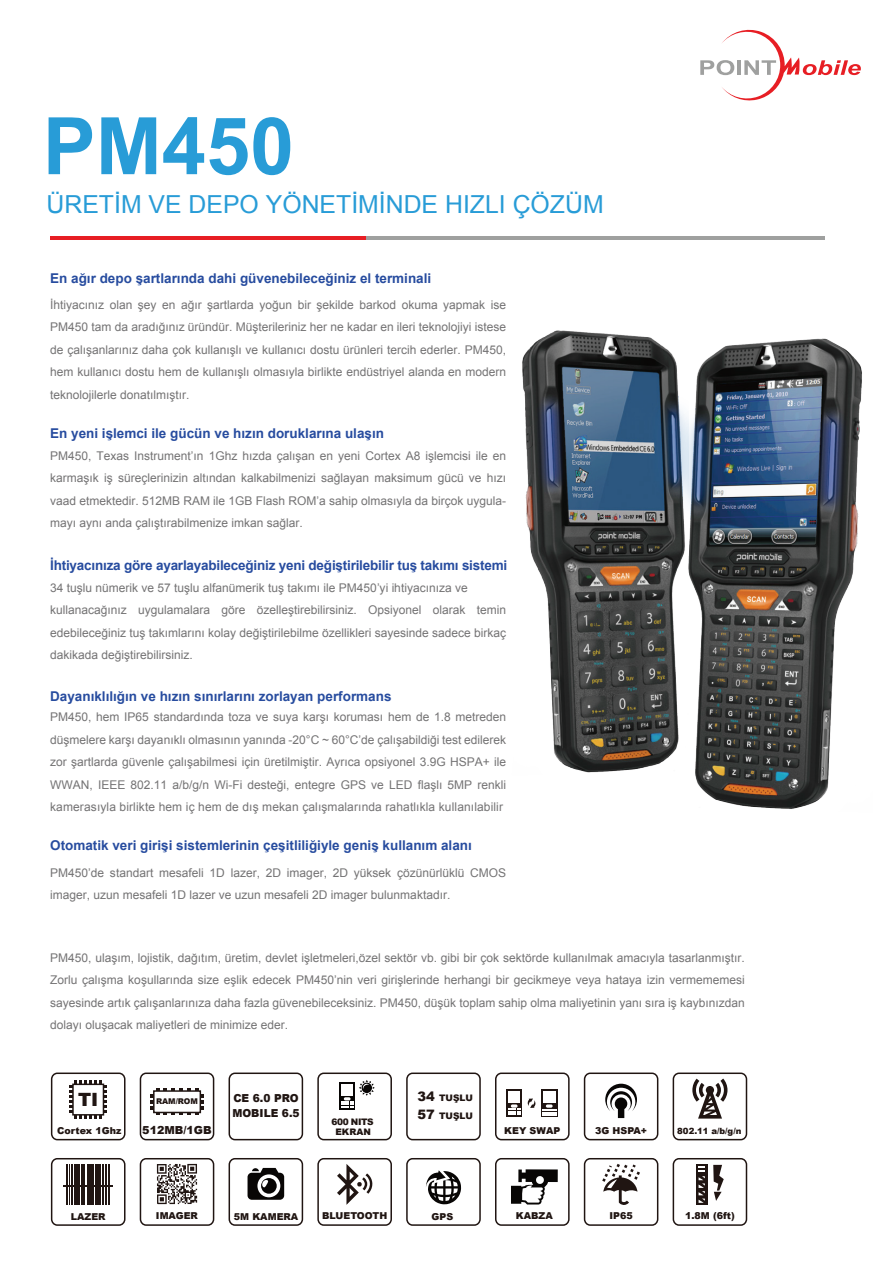
<style>
.page{position:relative;width:893px;height:1263px;background:#fff}
.page>*{position:absolute;margin:0;border:0;box-sizing:border-box;transform-origin:0 0}
.t1{font:700 79.35px "Arial";color:#289cd7}
.t2{font:24.75px "Arial";color:#289cd7}
.t3{font:900 18.3px "Arial";color:#201512}
.t4{font:700 13.5px "Arial";color:#274c9f}
.t5{font:12px/22.5px "Arial";color:#747374;text-align:justify}
.t6{font:900 11.1px/15.9px "Arial";color:#201512;scale:.96 1}
.t7{font:900 11.1px "Arial";color:#201512}
.t8{font:900 9.45px "Arial";color:#201512}
.t9{font:900 9px/18.8px "Arial";color:#201512}
.t10{font:900 9px/10.1px "Arial";letter-spacing:-.04em;color:#201512;text-align:center}
.t11{font:900 8.55px "Arial";color:#201512}
.t12{font:900 7.95px "Arial";color:#201512}
.s1{font-size:13.05px}
</style>
<div class="page">
<svg style="left:700px;top:29px;width:161px;height:72px"></svg>
<hr style="left:50px;top:236px;width:346px;height:4px;background:#e71e24">
<hr style="left:367px;top:236px;width:458px;height:4px;background:#9fa09f">
<div style="left:229px;top:1072px;width:74px;height:68px;border:2px solid #201512;border-radius:6px"></div>
<div style="left:51px;top:1072px;width:75px;height:68px;border:2px solid #201512;border-radius:6px"></div>
<svg style="left:69px;top:1080px;width:38px;height:38px"></svg>
<div style="left:140px;top:1072px;width:74px;height:68px;border:2px solid #201512;border-radius:6px"></div>
<svg style="left:151px;top:1088px;width:52px;height:27px"></svg>
<div style="left:153px;top:1090px;width:48px;height:23px;background:#fff;border:2px solid #201512"></div>
<div style="left:140px;top:1158px;width:74px;height:68px;border:2px solid #201512;border-radius:6px"></div>
<svg style="left:157px;top:1164px;width:40px;height:40px"></svg>
<div style="left:317px;top:1158px;width:75px;height:68px;border:2px solid #201512;border-radius:6px"></div>
<svg style="left:337px;top:1164px;width:36px;height:41px"></svg>
<div style="left:584px;top:1158px;width:74px;height:68px;border:2px solid #201512;border-radius:6px"></div>
<svg style="left:602px;top:1164px;width:38px;height:41px"></svg>
<div style="left:673px;top:1158px;width:74px;height:68px;border:2px solid #201512;border-radius:6px"></div>
<svg style="left:696px;top:1164px;width:11px;height:40px"></svg>
<svg style="left:713px;top:1165px;width:11px;height:36px"></svg>
<svg style="left:699px;top:1166px;width:6px;height:37px"></svg>
<div style="left:229px;top:1158px;width:74px;height:68px;border:2px solid #201512;border-radius:6px"></div>
<svg style="left:248px;top:1168px;width:36px;height:32px"></svg>
<div style="left:495px;top:1158px;width:75px;height:68px;border:2px solid #201512;border-radius:6px"></div>
<svg style="left:511px;top:1169px;width:47px;height:35px"></svg>
<div style="left:673px;top:1072px;width:74px;height:68px;border:2px solid #201512;border-radius:6px"></div>
<svg style="left:692px;top:1078px;width:35px;height:40px"></svg>
<svg style="left:52px;top:1159px;width:73px;height:66px"></svg>
<div style="left:51px;top:1158px;width:75px;height:68px;border:2px solid #201512;border-radius:6px"></div>
<hr style="left:67px;top:1164px;width:1px;height:41px;background:#201512">
<hr style="left:69px;top:1164px;width:1px;height:41px;background:#201512">
<hr style="left:72px;top:1164px;width:1px;height:41px;background:#201512">
<hr style="left:75px;top:1164px;width:2px;height:41px;background:#201512">
<hr style="left:71px;top:1164px;width:1px;height:41px;background:#201512">
<hr style="left:78px;top:1164px;width:1px;height:41px;background:#201512">
<hr style="left:79px;top:1164px;width:1px;height:41px;background:#201512">
<hr style="left:82px;top:1164px;width:1px;height:41px;background:#201512">
<hr style="left:84px;top:1164px;width:1px;height:41px;background:#201512">
<hr style="left:90px;top:1164px;width:1px;height:41px;background:#201512">
<hr style="left:87px;top:1164px;width:1px;height:41px;background:#201512">
<hr style="left:89px;top:1164px;width:1px;height:41px;background:#201512">
<hr style="left:92px;top:1164px;width:1px;height:41px;background:#201512">
<hr style="left:95px;top:1164px;width:2px;height:41px;background:#201512">
<hr style="left:98px;top:1164px;width:1px;height:41px;background:#201512">
<hr style="left:100px;top:1164px;width:1px;height:41px;background:#201512">
<hr style="left:103px;top:1164px;width:1px;height:41px;background:#201512">
<hr style="left:106px;top:1164px;width:1px;height:41px;background:#201512">
<hr style="left:108px;top:1164px;width:1px;height:41px;background:#201512">
<hr style="left:64px;top:1185px;width:49px;height:1px;background:#201512">
<div style="left:584px;top:1072px;width:74px;height:68px;border:2px solid #201512;border-radius:6px"></div>
<svg style="left:605px;top:1084px;width:32px;height:34px"></svg>
<div style="left:495px;top:1072px;width:75px;height:68px;border:2px solid #201512;border-radius:6px"></div>
<svg style="left:506px;top:1089px;width:16px;height:28px"></svg>
<div style="left:508px;top:1092px;width:12px;height:11px;background:#fff"></div>
<svg style="left:508px;top:1104px;width:12px;height:10px"></svg>
<svg style="left:527px;top:1098px;width:9px;height:10px"></svg>
<svg style="left:541px;top:1089px;width:16px;height:28px"></svg>
<div style="left:543px;top:1092px;width:12px;height:11px;background:#fff"></div>
<svg style="left:542px;top:1104px;width:14px;height:11px"></svg>
<div style="left:406px;top:1072px;width:75px;height:68px;border:2px solid #201512;border-radius:6px"></div>
<div style="left:317px;top:1072px;width:75px;height:68px;border:2px solid #201512;border-radius:6px"></div>
<svg style="left:339px;top:1082px;width:16px;height:28px"></svg>
<div style="left:341px;top:1084px;width:12px;height:12px;background:#fff"></div>
<svg style="left:341px;top:1097px;width:12px;height:10px"></svg>
<svg style="left:359px;top:1080px;width:16px;height:16px"></svg>
<img style="left:522px;top:330px;width:149px;height:443px">
<img style="left:671px;top:338px;width:191px;height:471px">
<div style="left:406px;top:1158px;width:75px;height:68px;border:2px solid #201512;border-radius:6px"></div>
<svg style="left:426px;top:1170px;width:35px;height:34px"></svg>
<h1 class="t1" style="left:43px;top:90px;width:253px">PM450</h1>
<h2 class="t2" style="left:47px;top:187px;width:559px">ÜRETİM VE DEPO YÖNETİMİNDE HIZLI ÇÖZÜM</h2>
<p class="t4" style="left:50px;top:269px;width:383px">En ağır depo şartlarında dahi güvenebileceğiniz el terminali</p>
<p class="t5" style="left:50px;top:293px;width:457px">İhtiyacınız olan şey en ağır şartlarda yoğun bir şekilde barkod okuma yapmak ise PM450 tam da aradığınız üründür. Müşterileriniz her ne kadar en ileri teknolojiyi istese de çalışanlarınız daha çok kullanışlı ve kullanıcı dostu ürünleri tercih ederler. PM450, hem kullanıcı dostu hem de kullanışlı olmasıyla birlikte endüstriyel alanda en modern teknolojilerle donatılmıştır.</p>
<p class="t4" style="left:50px;top:423px;width:335px">En yeni işlemci ile gücün ve hızın doruklarına ulaşın</p>
<p class="t5" style="left:50px;top:444px;width:458px">PM450, Texas Instrument’ın 1Ghz hızda çalışan en yeni Cortex A8 işlemcisi ile en karmaşık iş süreçlerinizin altından kalkabilmenizi sağlayan maksimum gücü ve hızı vaad etmektedir. 512MB RAM ile 1GB Flash ROM’a sahip olmasıyla da birçok uygula&shy;mayı aynı anda çalıştırabilmenize imkan sağlar.</p>
<p class="t4" style="left:50px;top:556px;width:459px">İhtiyacınıza göre ayarlayabileceğiniz yeni değiştirilebilir tuş takımı sistemi</p>
<p class="t5" style="left:50px;top:576px;width:457px;text-align:left">34 tuşlu nümerik ve 57 tuşlu alfanümerik tuş takımı ile PM450’yi ihtiyacınıza ve kullanacağınız uygulamalara göre özelleştirebilirsiniz. Opsiyonel olarak temin edebileceğiniz tuş takımlarını kolay değiştirilebilme özellikleri sayesinde sadece birkaç dakikada değiştirebilirsiniz.</p>
<p class="t4" style="left:50px;top:686px;width:343px">Dayanıklılığın ve hızın sınırlarını zorlayan performans</p>
<p class="t5" style="left:50px;top:705px;width:457px">PM450, hem IP65 standardında toza ve suya karşı koruması hem de 1.8 metreden düşmelere karşı dayanıklı olmasının yanında -20°C ~ 60°C’de çalışabildiği test edilerek zor şartlarda güvenle çalışabilmesi için üretilmiştir. Ayrıca opsiyonel 3.9G HSPA+ ile WWAN, IEEE 802.11 a/b/g/n Wi-Fi desteği, entegre GPS ve LED flaşlı 5MP renkli kamerasıyla birlikte hem iç hem de dış mekan çalışmalarında rahatlıkla kullanılabilir</p>
<p class="t4" style="left:50px;top:836px;width:423px">Otomatik veri girişi sistemlerinin çeşitliliğiyle geniş kullanım alanı</p>
<p class="t5" style="left:50px;top:861px;width:458px">PM450’de standart mesafeli 1D lazer, 2D imager, 2D yüksek çözünürlüklü CMOS imager, uzun mesafeli 1D lazer ve uzun mesafeli 2D imager bulunmaktadır.</p>
<p class="t5" style="left:50px;top:946px;width:696px">PM450, ulaşım, lojistik, dağıtım, üretim, devlet işletmeleri,özel sektör vb. gibi bir çok sektörde kullanılmak amacıyla tasarlanmıştır.<br>Zorlu çalışma koşullarında size eşlik edecek PM450’nin veri girişlerinde herhangi bir gecikmeye veya hataya izin vermememesi sayesinde artık çalışanlarınıza daha fazla güvenebileceksiniz. PM450, düşük toplam sahip olma maliyetinin yanı sıra iş kaybınızdan dolayı oluşacak maliyetleri de minimize eder.</p>
<h3 class="t3" style="left:78px;top:1086px;width:22px">TI</h3>
<p class="t8" style="left:57px;top:1124px;width:66px">Cortex 1Ghz</p>
<p class="t12" style="left:156px;top:1095px;width:44px">RAM/ROM</p>
<p class="t7" style="left:142px;top:1122px;width:71px">512MB/1GB</p>
<p class="t6" style="left:232px;top:1089px;width:72px">CE 6.0 PRO<br>MOBILE 6.5</p>
<p class="t10" style="left:331px;top:1116px;width:44px">600 NITS<br>EKRAN</p>
<p class="t9" style="left:417px;top:1088px;width:57px"><span class="s1">34</span> TUŞLU<br><span class="s1">57</span> TUŞLU</p>
<p class="t8" style="left:504px;top:1124px;width:57px">KEY SWAP</p>
<p class="t8" style="left:595px;top:1124px;width:53px">3G HSPA+</p>
<p class="t11" style="left:677px;top:1124px;width:66px">802.11 a/b/g/n</p>
<p class="t8" style="left:71px;top:1209px;width:36px">LAZER</p>
<p class="t8" style="left:156px;top:1209px;width:44px">IMAGER</p>
<p class="t8" style="left:234px;top:1209px;width:66px">5M KAMERA</p>
<p class="t8" style="left:322px;top:1209px;width:67px">BLUETOOTH</p>
<p class="t8" style="left:516px;top:1209px;width:38px">KABZA</p>
<p class="t8" style="left:609px;top:1209px;width:25px">IP65</p>
<p class="t8" style="left:685px;top:1209px;width:51px">1.8M (6ft)</p>
<p class="t8" style="left:432px;top:1209px;width:23px">GPS</p>
</div>
